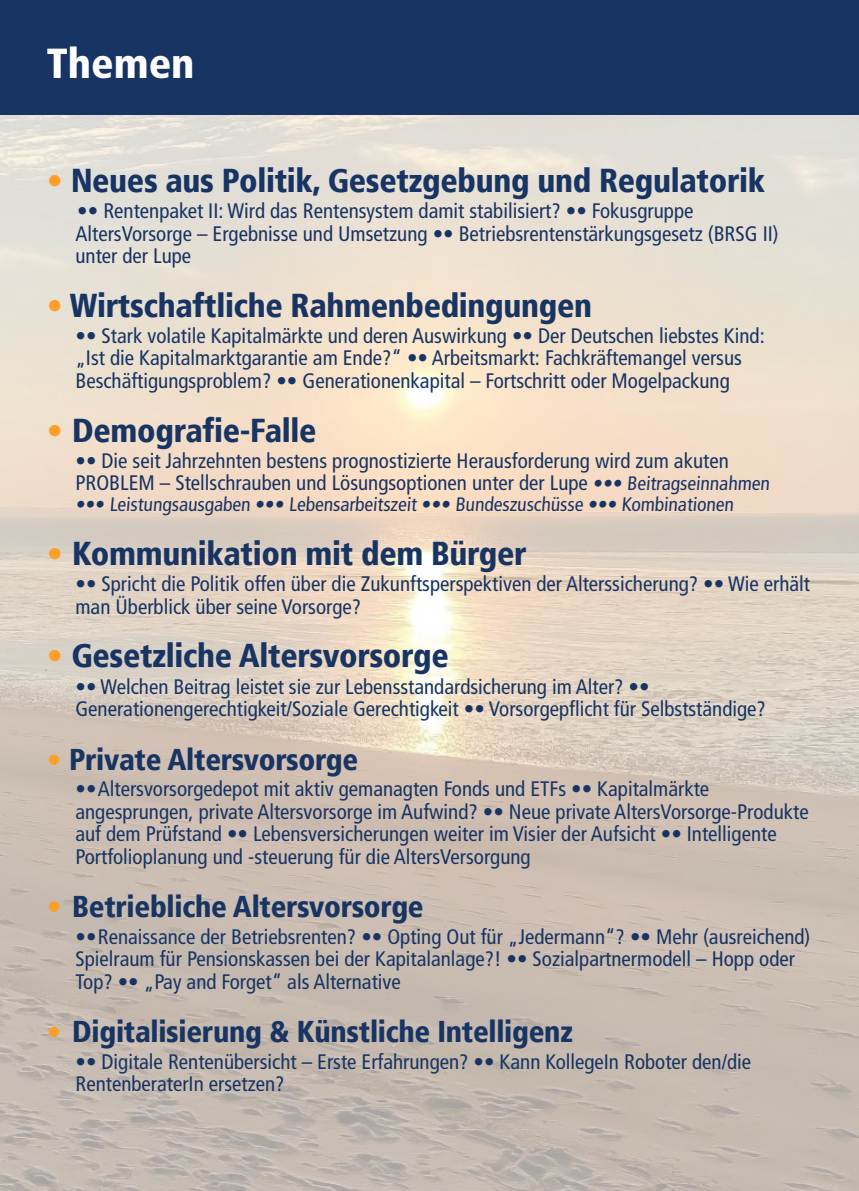
<style>
.page{position:relative;width:859px;height:1191px;background:#fff}
.page>*{position:absolute;margin:0;border:0;box-sizing:border-box;transform-origin:0 0}
.t1{font:900 condensed 42px "Frutiger LT Std";color:#fff}
.t2{font:900 condensed 33px "Frutiger";letter-spacing:-.01em;color:#183463}
.t3{font:900 condensed 30px "Frutiger";letter-spacing:-.01em;color:#183463}
.t4{font:condensed 21px/22.5px "Frutiger LT";color:#183463}
.t5{font:condensed 19.5px "Frutiger LT";color:#183463}
.s1{color:#fc9f28}
.s2{font-size:19.5px}
</style>
<div class="page">
<img style="left:0;top:115px;width:859px;height:1076px">
<div style="left:0;top:0;width:859px;height:115px;background:#183463"></div>
<h1 class="t1" style="left:47px;top:38px;width:149px">Themen</h1>
<h2 class="t2" style="left:47px;top:160px;width:720px"><span class="s1">•</span> Neues aus Politik, Gesetzgebung und Regulatorik</h2>
<p class="t4" style="left:75px;top:200px;width:705px">•• Rentenpaket II: Wird das Rentensystem damit stabilisiert? •• Fokusgruppe<br>AltersVorsorge – Ergebnisse und Umsetzung •• Betriebsrentenstärkungsgesetz (BRSG II) unter der Lupe</p>
<h2 class="t2" style="left:47px;top:285px;width:547px"><span class="s1">•</span> Wirtschaftliche Rahmenbedingungen</h2>
<p class="t4" style="left:75px;top:324px;width:691px">•• Stark volatile Kapitalmärkte und deren Auswirkung •• Der Deutschen liebstes Kind: „Ist die Kapitalmarktgarantie am Ende?“ •• Arbeitsmarkt: Fachkräftemangel versus<br>Beschäftigungsproblem? •• Generationenkapital – Fortschritt oder Mogelpackung</p>
<h2 class="t2" style="left:47px;top:410px;width:271px"><span class="s1">•</span> Demografie-Falle</h2>
<p class="t4" style="left:75px;top:449px;width:698px">•• Die seit Jahrzehnten bestens prognostizierte Herausforderung wird zum akuten<br>PROBLEM – Stellschrauben und Lösungsoptionen unter der Lupe <span class="s2">••• Beitragseinnahmen</span></p>
<p class="t5" style="left:75px;top:493px;width:662px">••• Leistungsausgaben ••• Lebensarbeitszeit ••• Bundeszuschüsse ••• Kombinationen</p>
<h2 class="t2" style="left:47px;top:534px;width:481px"><span class="s1">•</span> Kommunikation mit dem Bürger</h2>
<p class="t4" style="left:75px;top:573px;width:736px">•• Spricht die Politik offen über die Zukunftsperspektiven der Alterssicherung? •• Wie erhält man Überblick über seine Vorsorge?</p>
<h2 class="t2" style="left:47px;top:636px;width:403px"><span class="s1">•</span> Gesetzliche Altersvorsorge</h2>
<p class="t4" style="left:75px;top:675px;width:692px">•• Welchen Beitrag leistet sie zur Lebensstandardsicherung im Alter? ••<br>Generationengerechtigkeit/Soziale Gerechtigkeit •• Vorsorgepflicht für Selbstständige?</p>
<h3 class="t3" style="left:47px;top:741px;width:313px"><span class="s1">•</span> Private Altersvorsorge</h3>
<p class="t4" style="left:75px;top:778px;width:735px">••Altersvorsorgedepot mit aktiv gemanagten Fonds und ETFs •• Kapitalmärkte angesprungen, private Altersvorsorge im Aufwind? •• Neue private AltersVorsorge-Produkte auf dem Prüfstand •• Lebensversicherungen weiter im Visier der Aufsicht •• Intelligente Portfolioplanung und -steuerung für die AltersVersorgung</p>
<h3 class="t3" style="left:47px;top:889px;width:378px"><span class="s1">•</span> Betriebliche Altersvorsorge</h3>
<p class="t4" style="left:75px;top:925px;width:736px">••Renaissance der Betriebsrenten? •• Opting Out für „Jedermann“? •• Mehr (ausreichend)<br>Spielraum für Pensionskassen bei der Kapitalanlage?! •• Sozialpartnermodell – Hopp oder<br>Top? •• „Pay and Forget“ als Alternative</p>
<h3 class="t3" style="left:47px;top:1013px;width:528px"><span class="s1">•</span> Digitalisierung &amp; Künstliche Intelligenz</h3>
<p class="t4" style="left:75px;top:1050px;width:677px">•• Digitale Rentenübersicht – Erste Erfahrungen? •• Kann KollegeIn Roboter den/die<br>RentenberaterIn ersetzen?</p>
</div>
